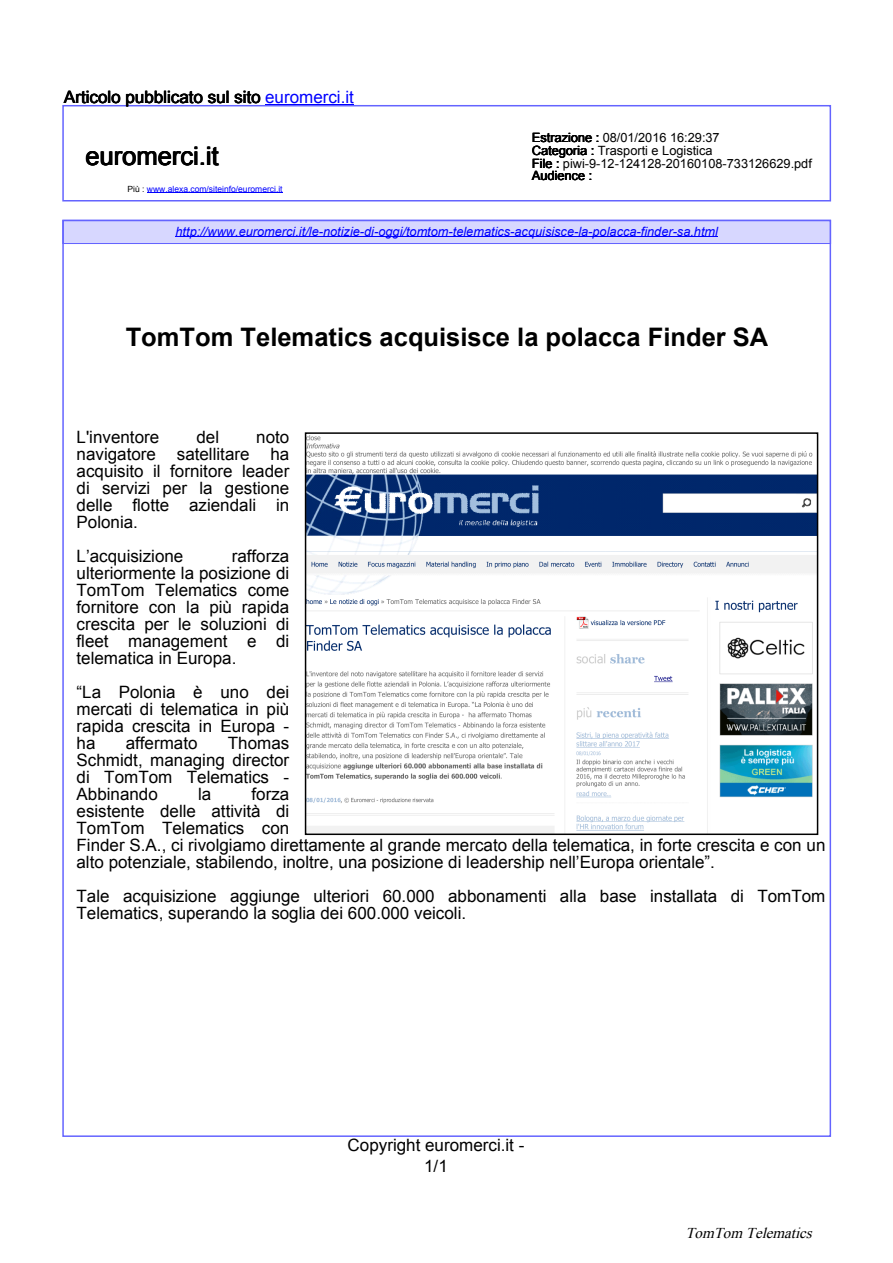
<style>
.page{position:relative;width:893px;height:1263px;background:#fff}
.page>*{position:absolute;margin:0;border:0;box-sizing:border-box;transform-origin:0 0}
.t1{font:700 25.5px "Arial";color:#000}
.t2{font:25.5px "Arial";color:#000}
.t3{font:16.95px/17px "Arial";color:#000;text-align:justify}
.t4{font:italic 15px "Times New Roman";color:#000}
.t5{font:12.75px/12.8px "Arial";color:#000}
.t6{font:italic 12.75px "Arial";color:#00f}
.t7{font:8.55px "Arial";color:#00f}
.s1{color:#00f}
.s2{color:#000}
</style>
<div class="page">
<div style="left:62px;top:105px;width:769px;height:97px;border:2px solid #6464ff"></div>
<img style="left:308px;top:435px;width:507px;height:397px">
<div style="left:62px;top:220px;width:769px;height:24px;border:2px solid #6464ff"></div>
<div style="left:64px;top:221px;width:765px;height:22px;background:#d7d7ff"></div>
<div style="left:305px;top:432px;width:513px;height:403px;border:2px solid #000"></div>
<hr style="left:175px;top:237px;width:542px;height:1px;background:#00f">
<hr style="left:147px;top:193px;width:135px;height:1px;background:#00f">
<hr style="left:265px;top:104px;width:89px;height:1px;background:#00f">
<p class="t3" style="left:64px;top:89px;width:292px">Articolo pubblicato sul sito <span class="s1">euromerci.it</span></p>
<h1 class="t2" style="left:85px;top:139px;width:135px">euromerci.it</h1>
<p class="t7" style="left:128px;top:183px;width:156px"><span class="s2">Più :</span> www.alexa.com/siteinfo/euromerci.it</p>
<p class="t5" style="left:531px;top:131px;width:282px">Estrazione : 08/01/2016 16:29:37<br>Categoria : Trasporti e Logistica<br>File : piwi-9-12-124128-20160108-733126629.pdf<br>Audience :</p>
<p class="t6" style="left:175px;top:223px;width:544px">http://www.euromerci.it/le-notizie-di-oggi/tomtom-telematics-acquisisce-la-polacca-finder-sa.html</p>
<h1 class="t1" style="left:126px;top:320px;width:644px">TomTom Telematics acquisisce la polacca Finder SA</h1>
<p class="t3" style="left:77px;top:429px;width:84px">L'inventore</p>
<p class="t3" style="left:196px;top:429px;width:24px">del</p>
<p class="t3" style="left:77px;top:429px;width:214px;text-indent:180px">noto navigatore satellitare ha acquisito il fornitore leader di servizi per la gestione delle flotte aziendali in Polonia.</p>
<p class="t3" style="left:77px;top:548px;width:108px">L’acquisizione</p>
<p class="t3" style="left:77px;top:548px;width:214px;text-indent:155px">rafforza ulteriormente la posizione di TomTom Telematics come fornitore con la più rapida crescita per le soluzioni di fleet management e di telematica in Europa.</p>
<p class="t3" style="left:77px;top:684px;width:214px">“La Polonia è uno dei mercati di telematica in più rapida crescita in Europa - ha</p>
<p class="t3" style="left:126px;top:735px;width:73px">affermato</p>
<p class="t3" style="left:77px;top:735px;width:214px;text-indent:151px">Thomas Schmidt, managing director di TomTom Telematics - Abbinando</p>
<p class="t3" style="left:76px;top:786px;width:750px;text-align:left;text-indent:175px">forza<br>esistente delle attività di<br>TomTom Telematics con<br>Finder S.A., ci rivolgiamo direttamente al grande mercato della telematica, in forte crescita e con un alto potenziale, stabilendo, inoltre, una posizione di leadership nell’Europa orientale”.</p>
<p class="t3" style="left:76px;top:888px;width:750px">Tale acquisizione aggiunge ulteriori 60.000 abbonamenti alla base installata di TomTom<br>Telematics, superando la soglia dei 600.000 veicoli.</p>
<p class="t3" style="left:198px;top:786px;width:15px">la</p>
<p class="t3" style="left:347px;top:1137px;width:178px">Copyright euromerci.it -</p>
<p class="t3" style="left:424px;top:1158px;width:25px">1/1</p>
<p class="t4" style="left:685px;top:1222px;width:133px">TomTom Telematics</p>
</div>
